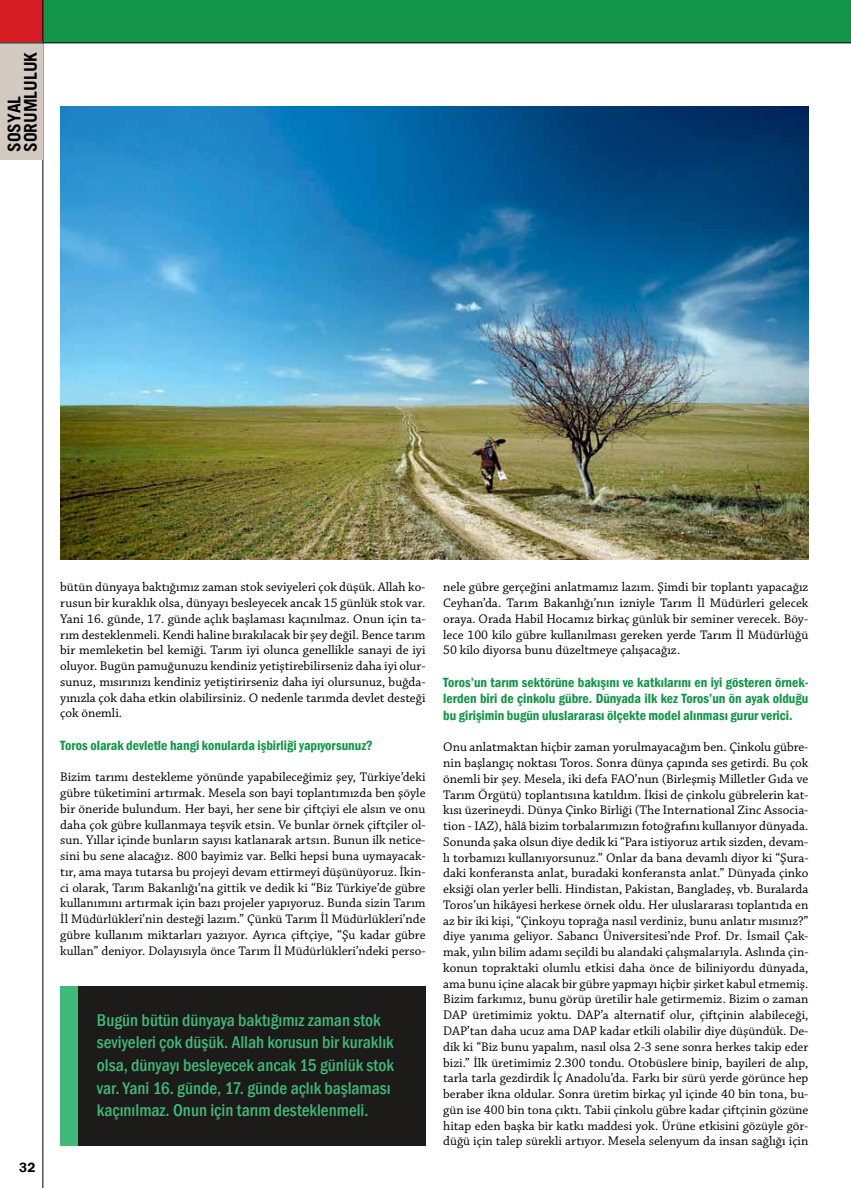
<style>
.page{position:relative;width:851px;height:1188px;background:#fff}
.page>*{position:absolute;margin:0;border:0;box-sizing:border-box;transform-origin:0 0}
.t1{font:500 condensed 17.5px/22.5px "Franklin Gothic";color:#41b978}
.t2{font:700 17.5px/16.2px "Trade Gothic";color:#000}
.t3{font:600 condensed 13.75px/16.5px "Franklin Gothic";color:#129548;text-align:justify}
.t4{font:600 13.75px "Franklin Gothic";color:#000}
.t5{font:13.12px/15.8px "Chaparral Pro";color:#000;text-align:justify}
</style>
<div class="page">
<div style="left:43px;top:0;width:807px;height:43px;background:#129548"></div>
<div style="left:0;top:0;width:43px;height:43px;background:#d71d24"></div>
<hr style="left:43px;top:0;width:1px;height:1187px;background:#000">
<img style="left:60px;top:106px;width:748px;height:453px">
<div style="left:0;top:43px;width:43px;height:116px;background:#d2c9c1"></div>
<hr style="left:0;top:43px;width:850px;height:1px;background:#000">
<div style="left:60px;top:985px;width:365px;height:159px;background:#1c1b19"></div>
<div style="left:60px;top:985px;width:18px;height:159px;background:#41b978"></div>
<h1 class="t2" style="left:6px;top:152px;width:102px;rotate:-90deg">SOSYAL<br>SORUMLULUK</h1>
<p class="t4" style="left:19px;top:1158px;width:18px">32</p>
<p class="t5" style="left:60px;top:579px;width:367px">bütün dünyaya baktığımız zaman stok seviyeleri çok düşük. Allah ko&shy;rusun bir kuraklık olsa, dünyayı besleyecek ancak 15 günlük stok var.<br>Yani 16. günde, 17. günde açlık başlaması kaçınılmaz. Onun için ta&shy;rım desteklenmeli. Kendi haline bırakılacak bir şey değil. Bence tarım bir memleketin bel kemiği. Tarım iyi olunca genellikle sanayi de iyi oluyor. Bugün pamuğunuzu kendiniz yetiştirebilirseniz daha iyi olur&shy;sunuz, mısırınızı kendiniz yetiştirirseniz daha iyi olursunuz, buğda&shy;yınızla çok daha etkin olabilirsiniz. O nedenle tarımda devlet desteği çok önemli.</p>
<p class="t3" style="left:60px;top:736px;width:314px">Toros olarak devletle hangi konularda işbirliği yapıyorsunuz?</p>
<p class="t5" style="left:60px;top:769px;width:366px">Bizim tarımı destekleme yönünde yapabileceğimiz şey, Türkiye’deki gübre tüketimini artırmak. Mesela son bayi toplantımızda ben şöyle bir öneride bulundum. Her bayi, her sene bir çiftçiyi ele alsın ve onu daha çok gübre kullanmaya teşvik etsin. Ve bunlar örnek çiftçiler ol&shy;sun. Yıllar içinde bunların sayısı katlanarak artsın. Bunun ilk netice&shy;sini bu sene alacağız. 800 bayimiz var. Belki hepsi buna uymayacak&shy;tır, ama maya tutarsa bu projeyi devam ettirmeyi düşünüyoruz. İkin&shy;ci olarak, Tarım Bakanlığı’na gittik ve dedik ki “Biz Türkiye’de gübre kullanımını artırmak için bazı projeler yapıyoruz. Bunda sizin Tarım İl Müdürlükleri’nin desteği lazım.” Çünkü Tarım İl Müdürlükleri’nde gübre kullanım miktarları yazıyor. Ayrıca çiftçiye, “Şu kadar gübre kullan” deniyor. Dolayısıyla önce Tarım İl Müdürlükleri’ndeki perso-</p>
<h1 class="t1" style="left:97px;top:1008px;width:298px">Bugün bütün dünyaya baktığımız zaman stok seviyeleri çok düşük. Allah korusun bir kuraklık olsa, dünyayı besleyecek ancak 15 günlük stok var. Yani 16. günde, 17. günde açlık başlaması kaçınılmaz. Onun için tarım desteklenmeli.</h1>
<p class="t5" style="left:443px;top:579px;width:366px">nele gübre gerçeğini anlatmamız lazım. Şimdi bir toplantı yapacağız Ceyhan’da. Tarım Bakanlığı’nın izniyle Tarım İl Müdürleri gelecek oraya. Orada Habil Hocamız birkaç günlük bir seminer verecek. Böy&shy;lece 100 kilo gübre kullanılması gereken yerde Tarım İl Müdürlüğü 50 kilo diyorsa bunu düzeltmeye çalışacağız.</p>
<p class="t3" style="left:443px;top:673px;width:366px">Toros’un tarım sektörüne bakışını ve katkılarını en iyi gösteren örnek&shy;lerden biri de çinkolu gübre. Dünyada ilk kez Toros’un ön ayak olduğu bu girişimin bugün uluslararası ölçekte model alınması gurur verici.</p>
<p class="t5" style="left:443px;top:739px;width:367px">Onu anlatmaktan hiçbir zaman yorulmayacağım ben. Çinkolu gübre&shy;nin başlangıç noktası Toros. Sonra dünya çapında ses getirdi. Bu çok önemli bir şey. Mesela, iki defa FAO’nun (Birleşmiş Milletler Gıda ve Tarım Örgütü) toplantısına katıldım. İkisi de çinkolu gübrelerin kat&shy;kısı üzerineydi. Dünya Çinko Birliği (The International Zinc Associa&shy;tion - IAZ), hâlâ bizim torbalarımızın fotoğrafını kullanıyor dünyada.<br>Sonunda şaka olsun diye dedik ki “Para istiyoruz artık sizden, devam&shy;lı torbamızı kullanıyorsunuz.” Onlar da bana devamlı diyor ki “Şura&shy;daki konferansta anlat, buradaki konferansta anlat.” Dünyada çinko eksiği olan yerler belli. Hindistan, Pakistan, Bangladeş, vb. Buralarda Toros’un hikâyesi herkese örnek oldu. Her uluslararası toplantıda en az bir iki kişi, “Çinkoyu toprağa nasıl verdiniz, bunu anlatır mısınız?” diye yanıma geliyor. Sabancı Üniversitesi’nde Prof. Dr. İsmail Çak&shy;mak, yılın bilim adamı seçildi bu alandaki çalışmalarıyla. Aslında çin&shy;konun topraktaki olumlu etkisi daha önce de biliniyordu dünyada, ama bunu içine alacak bir gübre yapmayı hiçbir şirket kabul etmemiş.<br>Bizim farkımız, bunu görüp üretilir hale getirmemiz. Bizim o zaman DAP üretimimiz yoktu. DAP’a alternatif olur, çiftçinin alabileceği, DAP’tan daha ucuz ama DAP kadar etkili olabilir diye düşündük. De&shy;dik ki “Biz bunu yapalım, nasıl olsa 2-3 sene sonra herkes takip eder bizi.” İlk üretimimiz 2.300 tondu. Otobüslere binip, bayileri de alıp, tarla tarla gezdirdik İç Anadolu’da. Farkı bir sürü yerde görünce hep beraber ikna oldular. Sonra üretim birkaç yıl içinde 40 bin tona, bu&shy;gün ise 400 bin tona çıktı. Tabii çinkolu gübre kadar çiftçinin gözüne hitap eden başka bir katkı maddesi yok. Ürüne etkisini gözüyle gör&shy;düğü için talep sürekli artıyor. Mesela selenyum da insan sağlığı için</p>
</div>
